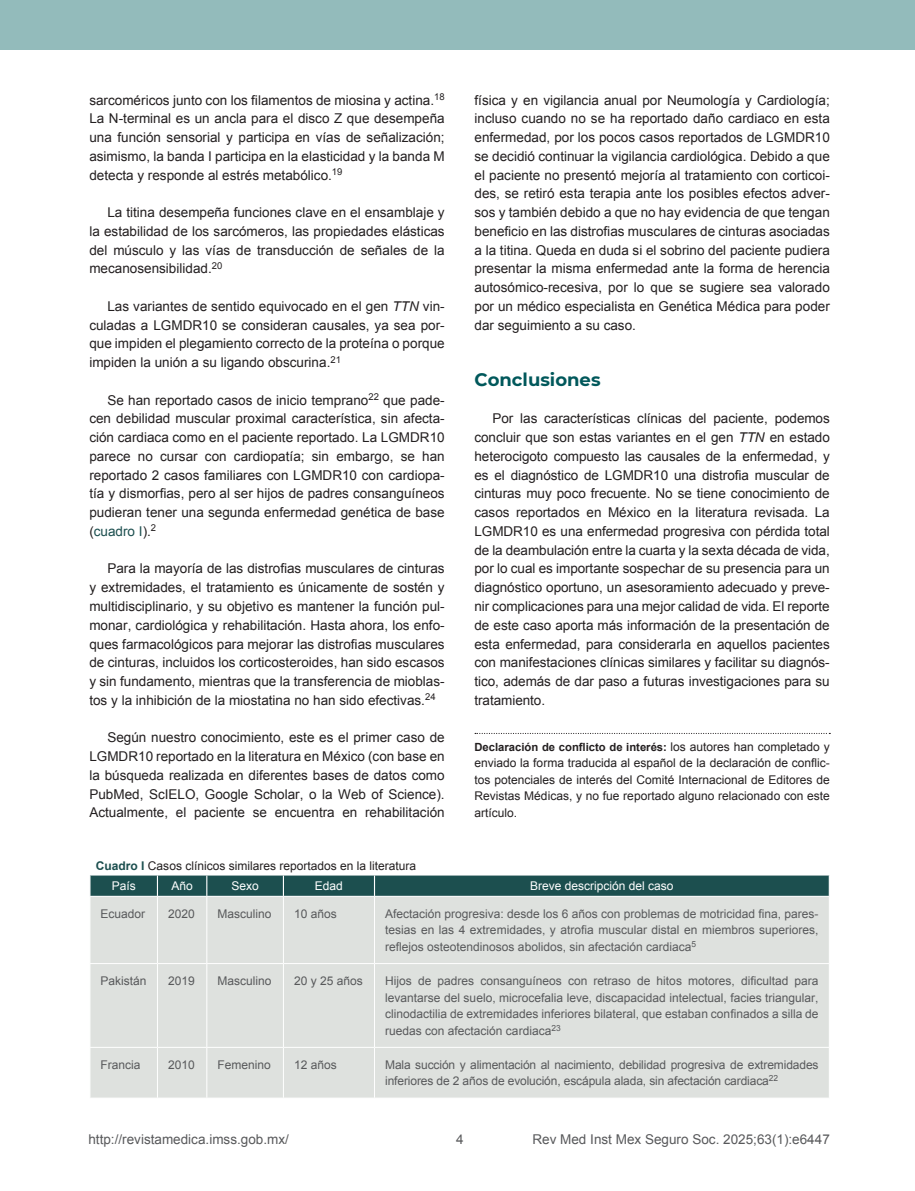
<style>
.page{position:relative;width:915px;height:1191px;background:#fff}
.page>*{position:absolute;margin:0;border:0;box-sizing:border-box;transform-origin:0 0}
.t1{font:700 18px "Montserrat";color:#01585b}
.t2{font:13.5px/18.8px "Arial";color:#231f20;text-align:justify}
.t3{font:13.5px "Arial";color:#58595b}
.t4{font:12px/16.5px "Arial";color:#58595b;text-align:justify}
.t5{font:12px/16.5px "Arial";color:#231f20}
.t6{font:12px "Arial";color:#fff}
.t7{font:700 11.25px "Arial";color:#231f20}
.s1{font-style:italic}
.s2{color:#1c4f4f}
.s3{font-weight:400;font-size:12px}
.s4{font-weight:700;color:#1c4f4f}
.s5{color:#fff}
</style>
<div class="page">
<div style="left:0;top:0;width:914px;height:50px;background:#93bbbb"></div>
<div style="left:90px;top:897px;width:738px;height:200px;background:#dee1de"></div>
<hr style="left:157px;top:896px;width:1px;height:67px;background:#fff">
<hr style="left:206px;top:896px;width:1px;height:67px;background:#fff">
<hr style="left:283px;top:896px;width:1px;height:67px;background:#fff">
<hr style="left:374px;top:896px;width:1px;height:67px;background:#fff">
<hr style="left:157px;top:964px;width:1px;height:83px;background:#fff">
<hr style="left:206px;top:964px;width:1px;height:83px;background:#fff">
<hr style="left:283px;top:964px;width:1px;height:83px;background:#fff">
<hr style="left:374px;top:964px;width:1px;height:83px;background:#fff">
<hr style="left:157px;top:1047px;width:1px;height:50px;background:#fff">
<hr style="left:206px;top:1047px;width:1px;height:50px;background:#fff">
<hr style="left:283px;top:1047px;width:1px;height:50px;background:#fff">
<hr style="left:374px;top:1047px;width:1px;height:50px;background:#fff">
<hr style="left:89px;top:963px;width:68px;height:1px;background:#fff">
<hr style="left:157px;top:963px;width:50px;height:1px;background:#fff">
<hr style="left:207px;top:963px;width:76px;height:1px;background:#fff">
<hr style="left:283px;top:963px;width:91px;height:1px;background:#fff">
<hr style="left:374px;top:963px;width:455px;height:1px;background:#fff">
<hr style="left:89px;top:1047px;width:68px;height:1px;background:#fff">
<hr style="left:157px;top:1047px;width:50px;height:1px;background:#fff">
<hr style="left:207px;top:1047px;width:76px;height:1px;background:#fff">
<hr style="left:283px;top:1047px;width:91px;height:1px;background:#fff">
<hr style="left:374px;top:1047px;width:455px;height:1px;background:#fff">
<svg style="left:90px;top:875px;width:739px;height:21px;background:#255656"></svg>
<svg style="left:475px;top:733px;width:355px;height:1px"></svg>
<p class="t2" style="left:89px;top:91px;width:357px">sarcoméricos junto con los filamentos de miosina y actina.<sup>18<br></sup>La N-terminal es un ancla para el disco Z que desempeña una función sensorial y participa en vías de señalización; asimismo, la banda I participa en la elasticidad y la banda M detecta y responde al estrés metabólico.<sup>19</sup></p>
<p class="t2" style="left:89px;top:203px;width:357px;text-indent:18px">La titina desempeña funciones clave en el ensamblaje y la estabilidad de los sarcómeros, las propiedades elásticas del músculo y las vías de transducción de señales de la mecanosensibilidad.<sup>20</sup></p>
<p class="t2" style="left:89px;top:297px;width:357px;text-indent:18px">Las variantes de sentido equivocado en el gen <span class="s1">TTN</span> vin&shy;culadas a LGMDR10 se consideran causales, ya sea por&shy;que impiden el plegamiento correcto de la proteína o porque impiden la unión a su ligando obscurina.<sup>21</sup></p>
<p class="t2" style="left:89px;top:391px;width:357px;text-indent:18px">Se han reportado casos de inicio temprano<sup>22</sup> que pade&shy;cen debilidad muscular proximal característica, sin afecta&shy;ción cardiaca como en el paciente reportado. La LGMDR10 parece no cursar con cardiopatía; sin embargo, se han reportado 2 casos familiares con LGMDR10 con cardiopa&shy;tía y dismorfias, pero al ser hijos de padres consanguíneos pudieran tener una segunda enfermedad genética de base (<span class="s2">cuadro I</span>).<sup>2</sup></p>
<p class="t2" style="left:89px;top:559px;width:357px;text-indent:18px">Para la mayoría de las distrofias musculares de cinturas y extremidades, el tratamiento es únicamente de sostén y multidisciplinario, y su objetivo es mantener la función pul&shy;monar, cardiológica y rehabilitación. Hasta ahora, los enfo&shy;ques farmacológicos para mejorar las distrofias musculares de cinturas, incluidos los corticosteroides, han sido escasos y sin fundamento, mientras que la transferencia de mioblas&shy;tos y la inhibición de la miostatina no han sido efectivas.<sup>24</sup></p>
<p class="t2" style="left:89px;top:728px;width:357px;text-indent:18px">Según nuestro conocimiento, este es el primer caso de LGMDR10 reportado en la literatura en México (con base en la búsqueda realizada en diferentes bases de datos como PubMed, ScIELO, Google Scholar, o la Web of Science).<br>Actualmente, el paciente se encuentra en rehabilitación</p>
<p class="t2" style="left:474px;top:91px;width:357px">física y en vigilancia anual por Neumología y Cardiología; incluso cuando no se ha reportado daño cardiaco en esta enfermedad, por los pocos casos reportados de LGMDR10 se decidió continuar la vigilancia cardiológica. Debido a que el paciente no presentó mejoría al tratamiento con corticoi&shy;des, se retiró esta terapia ante los posibles efectos adver&shy;sos y también debido a que no hay evidencia de que tengan beneficio en las distrofias musculares de cinturas asociadas a la titina. Queda en duda si el sobrino del paciente pudiera presentar la misma enfermedad ante la forma de herencia autosómico-recesiva, por lo que se sugiere sea valorado por un médico especialista en Genética Médica para poder dar seguimiento a su caso.</p>
<h1 class="t1" style="left:474px;top:366px;width:127px">Conclusiones</h1>
<p class="t2" style="left:474px;top:409px;width:357px;text-indent:18px">Por las características clínicas del paciente, podemos concluir que son estas variantes en el gen <span class="s1">TTN</span> en estado heterocigoto compuesto las causales de la enfermedad, y es el diagnóstico de LGMDR10 una distrofia muscular de cinturas muy poco frecuente. No se tiene conocimiento de casos reportados en México en la literatura revisada. La LGMDR10 es una enfermedad progresiva con pérdida total de la deambulación entre la cuarta y la sexta década de vida, por lo cual es importante sospechar de su presencia para un diagnóstico oportuno, un asesoramiento adecuado y preve&shy;nir complicaciones para una mejor calidad de vida. El reporte de este caso aporta más información de la presentación de esta enfermedad, para considerarla en aquellos pacientes con manifestaciones clínicas similares y facilitar su diagnós&shy;tico, además de dar paso a futuras investigaciones para su tratamiento.</p>
<p class="t7" style="left:474px;top:739px;width:357px">Declaración de conflicto de interés: <span class="s3">los autores han completado y</span></p>
<p class="t5" style="left:474px;top:754px;width:357px;text-align:justify">enviado la forma traducida al español de la declaración de conflic&shy;tos potenciales de interés del Comité Internacional de Editores de Revistas Médicas, y no fue reportado alguno relacionado con este artículo.</p>
<p class="t5" style="left:112px;top:855px;width:306px;line-height:20.7px;text-indent:-16px"><span class="s4">Cuadro I</span> Casos clínicos similares reportados en la literatura<br><span class="s5">País</span></p>
<p class="t6" style="left:171px;top:878px;width:23px">Año</p>
<p class="t6" style="left:231px;top:878px;width:29px">Sexo</p>
<p class="t6" style="left:315px;top:878px;width:30px">Edad</p>
<p class="t6" style="left:530px;top:878px;width:145px">Breve descripción del caso</p>
<p class="t4" style="left:100px;top:905px;width:46px">Ecuador</p>
<p class="t4" style="left:168px;top:905px;width:28px">2020</p>
<p class="t4" style="left:217px;top:905px;width:56px">Masculino</p>
<p class="t4" style="left:294px;top:905px;width:44px">10 años</p>
<p class="t4" style="left:385px;top:905px;width:435px">Afectación progresiva: desde los 6 años con problemas de motricidad fina, pares&shy;tesias en las 4 extremidades, y atrofia muscular distal en miembros superiores, reflejos osteotendinosos abolidos, sin afectación cardiaca<sup>5</sup></p>
<p class="t4" style="left:100px;top:972px;width:48px">Pakistán</p>
<p class="t4" style="left:168px;top:972px;width:28px">2019</p>
<p class="t4" style="left:217px;top:972px;width:56px">Masculino</p>
<p class="t4" style="left:294px;top:972px;width:70px">20 y 25 años</p>
<p class="t4" style="left:385px;top:972px;width:435px">Hijos de padres consanguíneos con retraso de hitos motores, dificultad para levantarse del suelo, microcefalia leve, discapacidad intelectual, facies triangular, clinodactilia de extremidades inferiores bilateral, que estaban confinados a silla de ruedas con afectación cardiaca<sup>23</sup></p>
<p class="t4" style="left:100px;top:1056px;width:42px">Francia</p>
<p class="t4" style="left:168px;top:1056px;width:28px">2010</p>
<p class="t4" style="left:217px;top:1056px;width:55px">Femenino</p>
<p class="t4" style="left:294px;top:1056px;width:44px">12 años</p>
<p class="t4" style="left:385px;top:1056px;width:435px">Mala succión y alimentación al nacimiento, debilidad progresiva de extremidades inferiores de 2 años de evolución, escápula alada, sin afectación cardiaca<sup>22</sup></p>
<p class="t3" style="left:88px;top:1130px;width:202px">http://revistamedica.imss.gob.mx/</p>
<p class="t3" style="left:456px;top:1130px;width:9px">4</p>
<p class="t3" style="left:532px;top:1130px;width:299px">Rev Med Inst Mex Seguro Soc. 2025;63(1):e6447</p>
</div>
